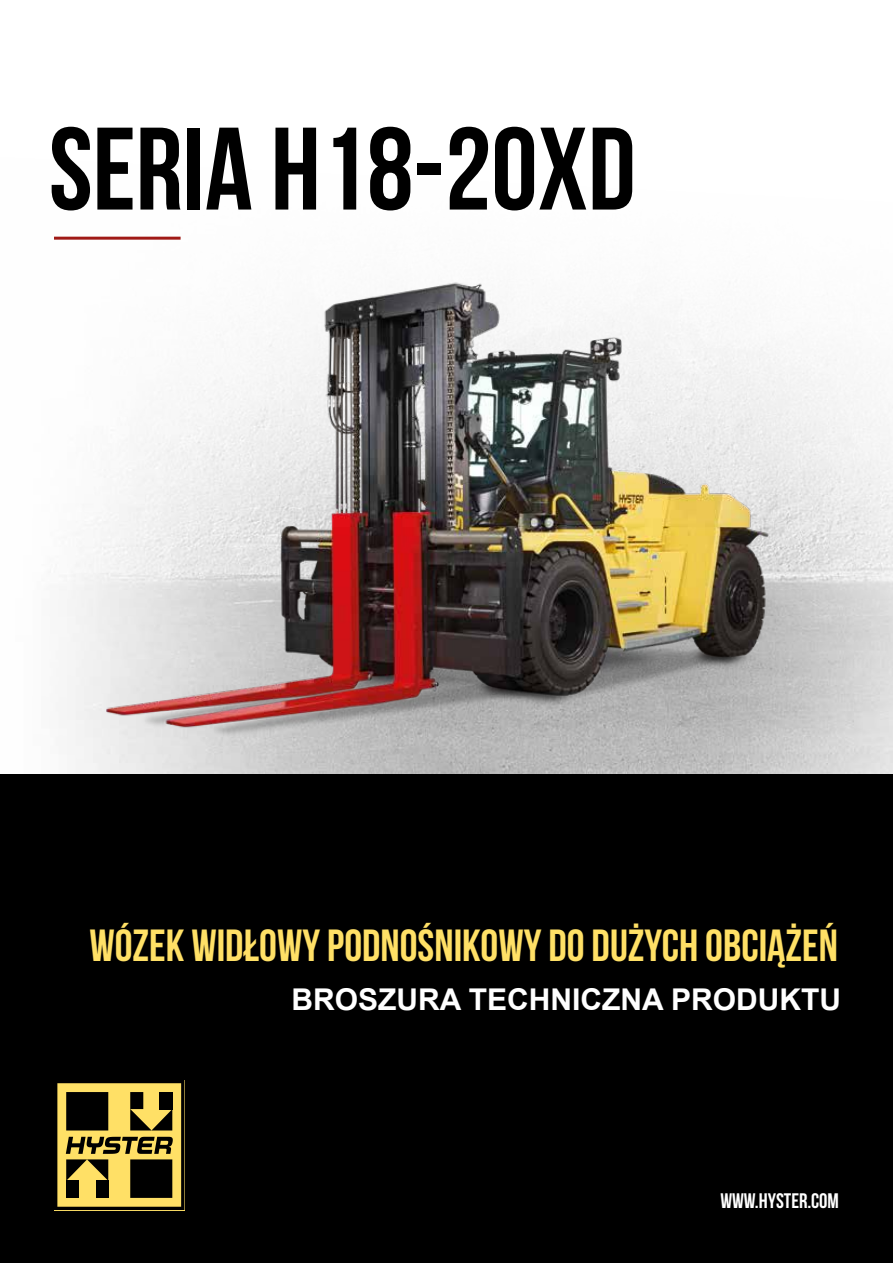
<style>
.page{position:relative;width:893px;height:1263px;background:#fff}
.page>*{position:absolute;margin:0;border:0;box-sizing:border-box;transform-origin:0 0}
.t1{font:700 117px "Bebas Neue";color:#000}
.t2{font:700 45px "Bebas Neue";color:#ffe066}
.t3{font:700 30px "Arial";color:#fff}
.t4{font:700 21px "Bebas Neue";color:#fff}
</style>
<div class="page">
<img style="left:54px;top:236px;width:839px;height:538px">
<div style="left:0;top:774px;width:893px;height:489px;background:#000"></div>
<svg style="left:57px;top:1083px;width:125px;height:124px"></svg>
<div style="left:66px;top:1092px;width:42px;height:38px;background:#000"></div>
<hr style="left:54px;top:237px;width:127px;height:3px;background:#a01a16">
<img style="left:92px;top:260px;width:718px;height:491px">
<h1 class="t1" style="left:49px;top:105px;width:588px">SERIA H18-20XD</h1>
<p class="t2" style="left:89px;top:921px;width:750px">WÓZEK WIDŁOWY PODNOŚNIKOWY DO DUŻYCH OBCIĄŻEŃ</p>
<p class="t3" style="left:292px;top:980px;width:551px">BROSZURA TECHNICZNA PRODUKTU</p>
<p class="t4" style="left:720px;top:1189px;width:120px">WWW.HYSTER.COM</p>
</div>
